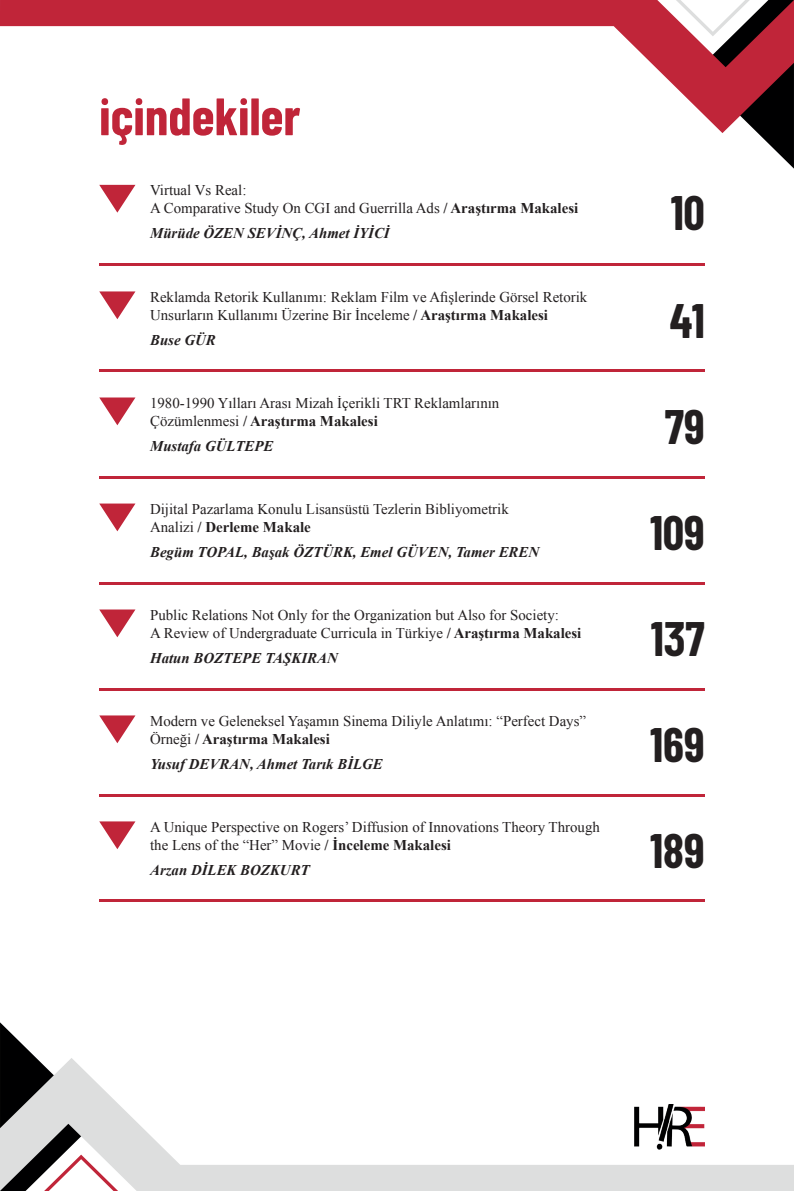
<style>
.page{position:relative;width:794px;height:1191px;background:#fff}
.page>*{position:absolute;margin:0;border:0;box-sizing:border-box;transform-origin:0 0}
.t1{font:700 52.5px "Barlow Condensed";color:#c02539}
.t2{font:700 47.25px "Barlow Condensed";color:#231f20}
.t3{font:14.88px/17.8px "Times New Roman";color:#231f20}
.t4{font:italic 700 14.88px "Times New Roman";color:#231f20}
.s1{font-weight:700}
</style>
<div class="page">
<svg style="left:758px;top:133px;width:36px;height:36px"></svg>
<svg style="left:0;top:0;width:794px;height:133px"></svg>
<svg style="left:0;top:1022px;width:35px;height:35px"></svg>
<svg style="left:0;top:1057px;width:794px;height:134px"></svg>
<img style="left:634px;top:1104px;width:70px;height:45px">
<svg style="left:99px;top:185px;width:36px;height:28px"></svg>
<svg style="left:99px;top:291px;width:36px;height:28px"></svg>
<svg style="left:99px;top:397px;width:36px;height:28px"></svg>
<svg style="left:99px;top:503px;width:36px;height:28px"></svg>
<svg style="left:99px;top:609px;width:36px;height:28px"></svg>
<svg style="left:99px;top:715px;width:36px;height:28px"></svg>
<svg style="left:99px;top:821px;width:36px;height:28px"></svg>
<hr style="left:99px;top:263px;width:605px;height:2px;background:#c02539">
<hr style="left:99px;top:370px;width:605px;height:2px;background:#c02539">
<hr style="left:99px;top:476px;width:605px;height:2px;background:#c02539">
<hr style="left:99px;top:582px;width:605px;height:2px;background:#c02539">
<hr style="left:99px;top:688px;width:605px;height:2px;background:#c02539">
<hr style="left:99px;top:794px;width:605px;height:2px;background:#c02539">
<hr style="left:99px;top:900px;width:605px;height:2px;background:#c02539">
<h1 class="t1" style="left:99px;top:84px;width:203px">içindekiler</h1>
<p class="t3" style="left:150px;top:181px;width:430px">Virtual Vs Real:<br>A Comparative Study On CGI and Guerrilla Ads <span class="s1">/ Araştırma Makalesi</span></p>
<p class="t4" style="left:150px;top:222px;width:241px">Mürüde ÖZEN SEVİNÇ, Ahmet İYİCİ</p>
<p class="t3" style="left:150px;top:288px;width:439px">Reklamda Retorik Kullanımı: Reklam Film ve Afişlerinde Görsel Retorik<br>Unsurların Kullanımı Üzerine Bir İnceleme <span class="s1">/ Araştırma Makalesi</span></p>
<p class="t4" style="left:150px;top:329px;width:67px">Buse GÜR</p>
<p class="t3" style="left:150px;top:394px;width:351px">1980-1990 Yılları Arası Mizah İçerikli TRT Reklamlarının<br>Çözümlenmesi <span class="s1">/ Araştırma Makalesi</span></p>
<p class="t4" style="left:150px;top:435px;width:125px">Mustafa GÜLTEPE</p>
<p class="t3" style="left:150px;top:500px;width:360px">Dijital Pazarlama Konulu Lisansüstü Tezlerin Bibliyometrik<br>Analizi <span class="s1">/ Derleme Makale</span></p>
<p class="t4" style="left:150px;top:541px;width:390px">Begüm TOPAL, Başak ÖZTÜRK, Emel GÜVEN, Tamer EREN</p>
<p class="t3" style="left:150px;top:605px;width:433px">Public Relations Not Only for the Organization but Also for Society:<br>A Review of Undergraduate Curricula in Türkiye <span class="s1">/ Araştırma Makalesi</span></p>
<p class="t4" style="left:150px;top:647px;width:189px">Hatun BOZTEPE TAŞKIRAN</p>
<p class="t3" style="left:150px;top:711px;width:437px">Modern ve Geleneksel Yaşamın Sinema Diliyle Anlatımı: “Perfect Days”<br>Örneği <span class="s1">/ Araştırma Makalesi</span></p>
<p class="t4" style="left:150px;top:753px;width:234px">Yusuf DEVRAN, Ahmet Tarık BİLGE</p>
<p class="t3" style="left:150px;top:817px;width:451px">A Unique Perspective on Rogers’ Diffusion of Innovations Theory Through the Lens of the “Her” Movie <span class="s1">/ İnceleme Makalesi</span></p>
<p class="t4" style="left:150px;top:859px;width:161px">Arzan DİLEK BOZKURT</p>
<h2 class="t2" style="left:671px;top:183px;width:35px">10</h2>
<h2 class="t2" style="left:670px;top:291px;width:36px">41</h2>
<h2 class="t2" style="left:665px;top:398px;width:41px">79</h2>
<h2 class="t2" style="left:650px;top:504px;width:56px">109</h2>
<h2 class="t2" style="left:651px;top:610px;width:55px">137</h2>
<h2 class="t2" style="left:650px;top:716px;width:56px">169</h2>
<h2 class="t2" style="left:650px;top:822px;width:56px">189</h2>
</div>
